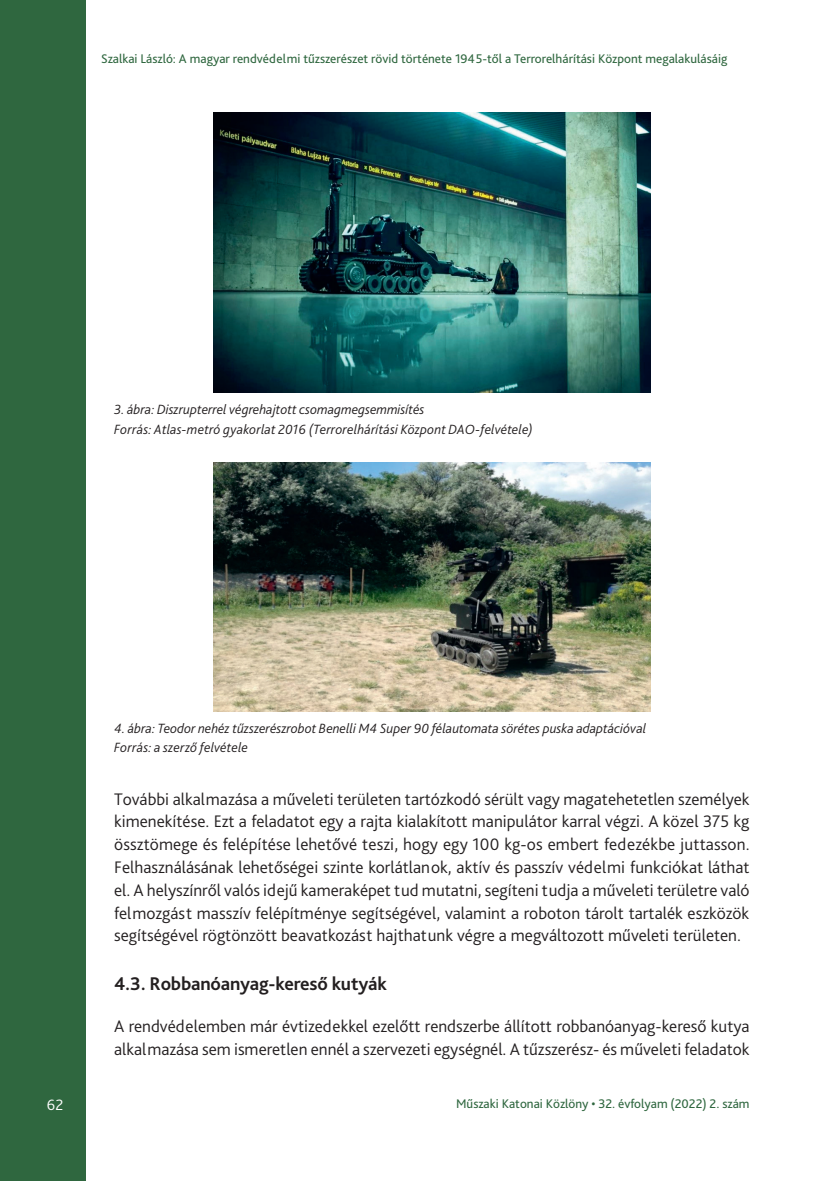
<style>
.page{position:relative;width:834px;height:1181px;background:#fff}
.page>*{position:absolute;margin:0;border:0;box-sizing:border-box;transform-origin:0 0}
.Címsor_2{font:700 19.25px "Bliss Pro";letter-spacing:-.01em;color:#231f20}
.Szöveg_1st{font:300 17.5px/22.8px "Bliss Pro";color:#231f20;text-align:justify}
.t1{font:300 15.75px "Bliss Pro";color:#fff}
.Ábra_címe{font:italic 300 14px "Bliss Pro";color:#231f20}
.ábra_forrás{font:italic 300 14px "Bliss Pro";letter-spacing:.01em;color:#231f20}
.t2{font:13.12px "Bliss Pro";color:#2f673f}
</style>
<div class="page">
<div style="left:0;top:0;width:85px;height:1181px;background:#2f673f"></div>
<img style="left:213px;top:113px;width:437px;height:279px">
<img style="left:213px;top:462px;width:437px;height:249px">
<p class="t2" style="left:101px;top:50px;width:627px">Szalkai László: A magyar rendvédelmi tűzszerészet rövid története 1945-től a Terrorelhárítási Központ megalakulásáig</p>
<p class="Ábra_címe" style="left:114px;top:400px;width:312px">3. ábra: Diszrupterrel végrehajtott csomagmegsemmisítés</p>
<p class="ábra_forrás" style="left:114px;top:420px;width:420px">Forrás: Atlas-metró gyakorlat 2016 (Terrorelhárítási Központ DAO-felvétele)</p>
<p class="Ábra_címe" style="left:114px;top:719px;width:533px">4. ábra: Teodor nehéz tűzszerészrobot Benelli M4 Super 90 félautomata sörétes puska adaptációval</p>
<p class="ábra_forrás" style="left:114px;top:739px;width:135px">Forrás: a szerző felvétele</p>
<p class="Szöveg_1st" style="left:114px;top:787px;width:637px">További alkalmazása a műveleti területen tartózkodó sérült vagy magatehetetlen személyek kimenekítése. Ezt a feladatot egy a rajta kialakított manipulátor karral végzi. A közel 375 kg össztömege és felépítése lehetővé teszi, hogy egy 100 kg-os embert fedezékbe juttasson.<br>Felhasználásának lehetőségei szinte korlátlanok, aktív és passzív védelmi funkciókat láthat el. A helyszínről valós idejű kameraképet tud mutatni, segíteni tudja a műveleti területre való felmozgást masszív felépítménye segítségével, valamint a roboton tárolt tartalék eszközök segítségével rögtönzött beavatkozást hajthatunk végre a megváltozott műveleti területen.</p>
<p class="Címsor_2" style="left:114px;top:972px;width:274px">4.3. Robbanóanyag-kereső kutyák</p>
<p class="Szöveg_1st" style="left:114px;top:1014px;width:637px">A rendvédelemben már évtizedekkel ezelőtt rendszerbe állított robbanóanyag-kereső kutya alkalmazása sem ismeretlen ennél a szervezeti egységnél. A tűzszerész- és műveleti feladatok</p>
<p class="t1" style="left:47px;top:1095px;width:18px">62</p>
<p class="t2" style="left:456px;top:1095px;width:295px">Műszaki Katonai Közlöny • 32. évfolyam (2022) 2. szám</p>
</div>
